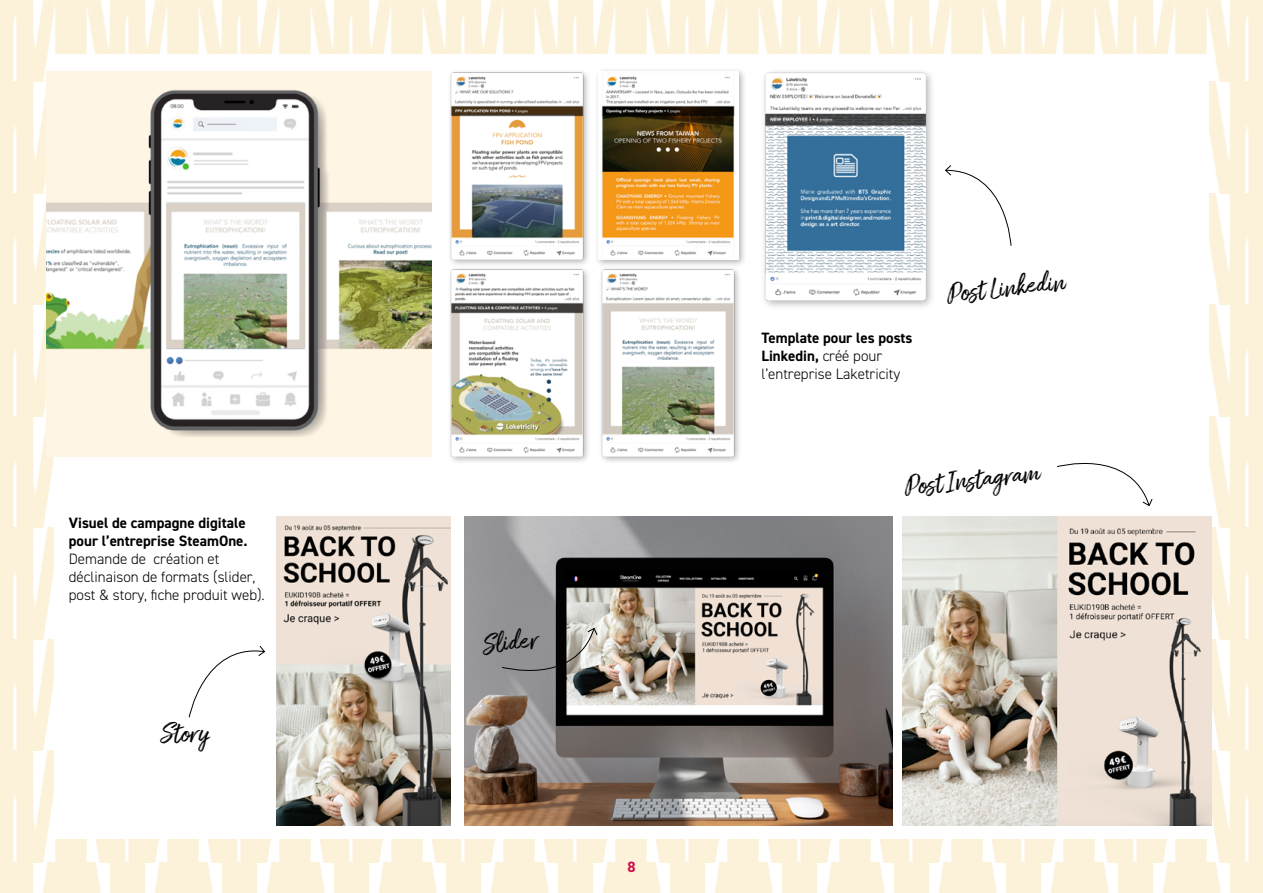
<style>
.page{position:relative;width:1263px;height:893px;background:#fff}
.page>*{position:absolute;margin:0;border:0;box-sizing:border-box;transform-origin:0 0}
.t1{font:27px "Amithen";color:#000}
.t2{font:300 15px/18px "DIN2014";color:#000}
.t3{font:700 15px/18px "DIN2014";color:#000}
.t4{font:700 15px "DIN2014";color:#d00e4a}
.s1{font-weight:700}
</style>
<div class="page">
<img style="left:0;top:0;width:1263px;height:893px">
<div style="left:54px;top:54px;width:1155px;height:785px;background:#fff"></div>
<div style="left:448px;top:266px;width:144px;height:198px;background:#000;opacity:.31"></div>
<img style="left:448px;top:268px;width:140px;height:188px">
<div style="left:594px;top:68px;width:153px;height:200px;background:#000;opacity:.31"></div>
<img style="left:598px;top:71px;width:140px;height:188px">
<div style="left:760px;top:68px;width:176px;height:242px;background:#000;opacity:.31"></div>
<img style="left:760px;top:71px;width:171px;height:229px">
<div style="left:448px;top:69px;width:144px;height:198px;background:#000;opacity:.31"></div>
<img style="left:448px;top:71px;width:140px;height:188px">
<div style="left:598px;top:266px;width:144px;height:198px;background:#000;opacity:.31"></div>
<img style="left:598px;top:268px;width:140px;height:188px">
<img style="left:46px;top:71px;width:385px;height:385px">
<img style="left:277px;top:517px;width:173px;height:308px">
<svg style="left:945px;top:165px;width:67px;height:81px"></svg>
<svg style="left:188px;top:646px;width:77px;height:72px"></svg>
<img style="left:464px;top:517px;width:428px;height:308px">
<img style="left:903px;top:517px;width:308px;height:308px">
<svg style="left:501px;top:627px;width:97px;height:60px;background:#848483"></svg>
<svg style="left:1057px;top:462px;width:96px;height:45px"></svg>
<p class="t3" style="left:69px;top:514px;width:180px">Visuel de campagne digitale pour l’entreprise SteamOne.</p>
<p class="t2" style="left:69px;top:550px;width:197px">Demande de création et déclinaison de formats (slider, post &amp; story, fiche produit web).</p>
<h1 class="t1" style="left:162px;top:717px;width:49px">Story</h1>
<h1 class="t1" style="left:482px;top:628px;width:56px;rotate:-6deg">Slider</h1>
<p class="t4" style="left:627px;top:857px;width:10px">8</p>
<p class="t2" style="left:761px;top:329px;width:153px"><span class="s1">Template pour les posts<br>Linkedin,</span> créé pour l’entreprise Laketricity</p>
<h1 class="t1" style="left:945px;top:278px;width:120px;rotate:-6deg">Post Linkedin</h1>
<h1 class="t1" style="left:903px;top:470px;width:137px;rotate:-6deg">Post Instagram</h1>
</div>
